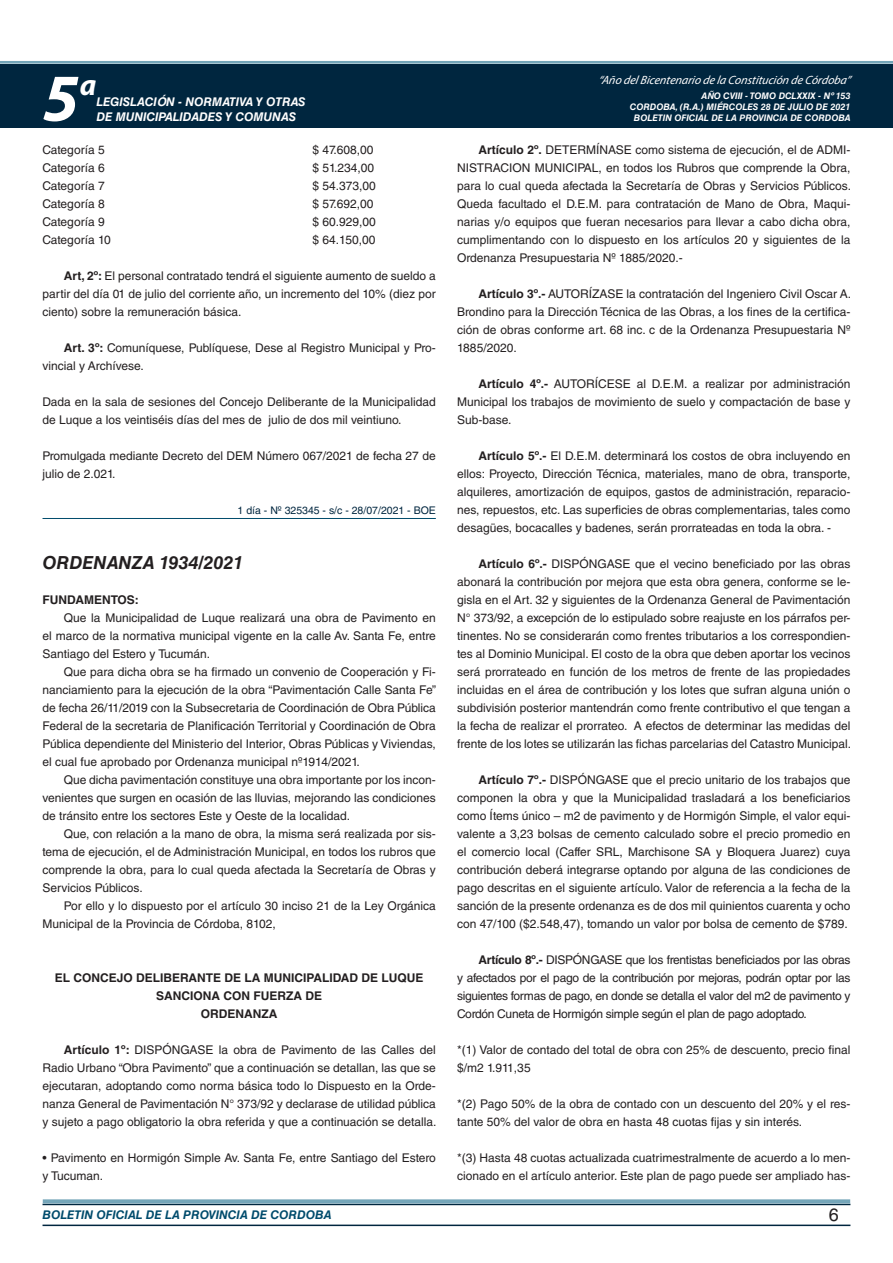
<style>
.page{position:relative;width:893px;height:1263px;background:#fff}
.page>*{position:absolute;margin:0;border:0;box-sizing:border-box;transform-origin:0 0}
.t1{font:italic 700 67.5px "Myriad Pro";color:#fff}
.t2{font:italic 700 30px "Myriad Pro";color:#fff}
.NOMBRE_DE_MINISTERIO{font:italic 700 18px "Helvetica LT Std";color:#231f20}
.t3{font:18px "Helvetica LT Std";color:#231f20}
.BASE{font:12px/18px "Helvetica LT Std";color:#231f20;text-align:justify}
.RESUELVE{font:700 12px "Helvetica LT Std";color:#231f20}
.t4{font:italic 700 12px "Helvetica LT Std";color:#fff}
.t5{font:italic 12px "Myriad Pro";color:#fff}
.t6{font:italic 700 12px "Helvetica LT Std";color:#004b6c}
.BASE-2{font:700 12px "Helvetica LT Std";color:#231f20}
.FECHA_DE_VENCIMIENTO{font:10.5px "Helvetica LT Std";color:#00263f}
.t7{font:italic 700 9px/10.8px "Helvetica LT Std";color:#fff;text-align:right}
.s1{font-weight:700}
</style>
<div class="page">
<div style="left:0;top:61px;width:893px;height:6px;background:#fff;opacity:.75"></div>
<div style="left:0;top:64px;width:893px;height:64px;background:#00263f"></div>
<hr style="left:43px;top:1224px;width:807px;height:2px;background:#00263f">
<div style="left:42px;top:1198px;width:809px;height:8px;background:#fff;opacity:.75"></div>
<hr style="left:43px;top:518px;width:393px;height:1px;background:#004b6c">
<h1 class="t1" style="left:43px;top:54px;width:38px">5</h1>
<h2 class="t2" style="left:80px;top:66px;width:18px">a</h2>
<p class="t4" style="left:96px;top:95px;width:211px">LEGISLACIÓN - NORMATIVA Y OTRAS</p>
<p class="t4" style="left:96px;top:109px;width:201px">DE MUNICIPALIDADES Y COMUNAS</p>
<p class="BASE" style="left:43px;top:141px;width:64px">Categoría 5</p>
<p class="BASE" style="left:313px;top:141px;width:63px">$ 47.608,00</p>
<p class="BASE" style="left:43px;top:159px;width:64px">Categoría 6</p>
<p class="BASE" style="left:313px;top:159px;width:63px">$ 51.234,00</p>
<p class="BASE" style="left:43px;top:177px;width:64px">Categoría 7</p>
<p class="BASE" style="left:313px;top:177px;width:65px">$ 54.373,00</p>
<p class="BASE" style="left:43px;top:195px;width:64px">Categoría 8</p>
<p class="BASE" style="left:313px;top:195px;width:63px">$ 57.692,00</p>
<p class="BASE" style="left:43px;top:213px;width:64px">Categoría 9</p>
<p class="BASE" style="left:313px;top:213px;width:65px">$ 60.929,00</p>
<p class="BASE" style="left:43px;top:231px;width:70px">Categoría 10</p>
<p class="BASE" style="left:313px;top:231px;width:64px">$ 64.150,00</p>
<p class="BASE" style="left:43px;top:267px;width:395px;text-indent:21px"><span class="s1">Art, 2º:</span> El personal contratado tendrá el siguiente aumento de sueldo a partir del día 01 de julio del corriente año, un incremento del 10% (diez por ciento) sobre la remuneración básica.</p>
<p class="BASE" style="left:43px;top:339px;width:395px;text-indent:21px"><span class="s1">Art. 3º:</span> Comuníquese, Publíquese, Dese al Registro Municipal y Pro&shy;vincial y Archívese.</p>
<p class="BASE" style="left:43px;top:393px;width:395px">Dada en la sala de sesiones del Concejo Deliberante de la Municipalidad de Luque a los veintiséis días del mes de julio de dos mil veintiuno.</p>
<p class="BASE" style="left:43px;top:447px;width:395px">Promulgada mediante Decreto del DEM Número 067/2021 de fecha 27 de julio de 2.021.</p>
<p class="FECHA_DE_VENCIMIENTO" style="left:238px;top:504px;width:200px">1 día - Nº 325345 - s/c - 28/07/2021 - BOE</p>
<p class="NOMBRE_DE_MINISTERIO" style="left:43px;top:552px;width:203px">ORDENANZA 1934/2021</p>
<p class="BASE-2" style="left:43px;top:592px;width:98px">FUNDAMENTOS:</p>
<p class="BASE" style="left:43px;top:609px;width:395px;text-indent:21px">Que la Municipalidad de Luque realizará una obra de Pavimento en el marco de la normativa municipal vigente en la calle Av. Santa Fe, entre Santiago del Estero y Tucumán.</p>
<p class="BASE" style="left:43px;top:663px;width:395px;text-indent:21px">Que para dicha obra se ha firmado un convenio de Cooperación y Fi&shy;nanciamiento para la ejecución de la obra “Pavimentación Calle Santa Fe” de fecha 26/11/2019 con la Subsecretaria de Coordinación de Obra Pública Federal de la secretaria de Planificación Territorial y Coordinación de Obra Pública dependiente del Ministerio del Interior, Obras Públicas y Viviendas, el cual fue aprobado por Ordenanza municipal nº1914/2021.</p>
<p class="BASE" style="left:43px;top:771px;width:395px;text-indent:21px">Que dicha pavimentación constituye una obra importante por los incon&shy;venientes que surgen en ocasión de las lluvias, mejorando las condiciones de tránsito entre los sectores Este y Oeste de la localidad.</p>
<p class="BASE" style="left:43px;top:825px;width:395px;text-indent:21px">Que, con relación a la mano de obra, la misma será realizada por sis&shy;tema de ejecución, el de Administración Municipal, en todos los rubros que comprende la obra, para lo cual queda afectada la Secretaría de Obras y Servicios Públicos.</p>
<p class="BASE" style="left:43px;top:897px;width:395px;text-indent:21px">Por ello y lo dispuesto por el artículo 30 inciso 21 de la Ley Orgánica<br>Municipal de la Provincia de Córdoba, 8102,</p>
<p class="RESUELVE" style="left:55px;top:970px;width:370px">EL CONCEJO DELIBERANTE DE LA MUNICIPALIDAD DE LUQUE</p>
<p class="RESUELVE" style="left:156px;top:988px;width:167px">SANCIONA CON FUERZA DE</p>
<p class="RESUELVE" style="left:201px;top:1006px;width:78px">ORDENANZA</p>
<p class="BASE" style="left:43px;top:1041px;width:395px;text-indent:21px"><span class="s1">Artículo 1º:</span> DISPÓNGASE la obra de Pavimento de las Calles del Radio Urbano “Obra Pavimento” que a continuación se detallan, las que se ejecutaran, adoptando como norma básica todo lo Dispuesto en la Orde&shy;nanza General de Pavimentación N° 373/92 y declarase de utilidad pública y sujeto a pago obligatorio la obra referida y que a continuación se detalla.</p>
<p class="BASE" style="left:43px;top:1149px;width:395px">• Pavimento en Hormigón Simple Av. Santa Fe, entre Santiago del Estero y Tucuman.</p>
<p class="t5" style="left:598px;top:72px;width:254px">“Año delBicentenario de la Constitución de Córdoba”</p>
<p class="t7" style="left:630px;top:91px;width:222px">AÑO CVIII - TOMO DCLXXIX - Nº 153<br>CORDOBA, (R.A.) MIÉRCOLES 28 DE JULIO DE 2021<br>BOLETIN OFICIAL DE LA PROVINCIA DE CORDOBA</p>
<p class="BASE" style="left:457px;top:141px;width:395px;text-indent:21px"><span class="s1">Artículo 2º.</span> DETERMÍNASE como sistema de ejecución, el de ADMI-NISTRACION MUNICIPAL, en todos los Rubros que comprende la Obra, para lo cual queda afectada la Secretaría de Obras y Servicios Públicos.<br>Queda facultado el D.E.M. para contratación de Mano de Obra, Maqui&shy;narias y/o equipos que fueran necesarios para llevar a cabo dicha obra, cumplimentando con lo dispuesto en los artículos 20 y siguientes de la Ordenanza Presupuestaria Nº 1885/2020.-</p>
<p class="BASE" style="left:457px;top:285px;width:396px;text-indent:21px"><span class="s1">Artículo 3º.-</span> AUTORÍZASE la contratación del Ingeniero Civil Oscar A.<br>Brondino para la Dirección Técnica de las Obras, a los fines de la certifica&shy;ción de obras conforme art. 68 inc. c de la Ordenanza Presupuestaria Nº 1885/2020.</p>
<p class="BASE" style="left:457px;top:375px;width:395px;text-indent:21px"><span class="s1">Artículo 4º.-</span> AUTORÍCESE al D.E.M. a realizar por administración Municipal los trabajos de movimiento de suelo y compactación de base y Sub-base.</p>
<p class="BASE" style="left:457px;top:447px;width:395px;text-indent:21px"><span class="s1">Artículo 5º.-</span> El D.E.M. determinará los costos de obra incluyendo en ellos: Proyecto, Dirección Técnica, materiales, mano de obra, transporte, alquileres, amortización de equipos, gastos de administración, reparacio&shy;nes, repuestos, etc. Las superficies de obras complementarias, tales como desagües, bocacalles y badenes, serán prorrateadas en toda la obra. -</p>
<p class="BASE" style="left:457px;top:555px;width:395px;text-indent:21px"><span class="s1">Artículo 6º.-</span> DISPÓNGASE que el vecino beneficiado por las obras abonará la contribución por mejora que esta obra genera, conforme se le&shy;gisla en el Art. 32 y siguientes de la Ordenanza General de Pavimentación N° 373/92, a excepción de lo estipulado sobre reajuste en los párrafos per&shy;tinentes. No se considerarán como frentes tributarios a los correspondien&shy;tes al Dominio Municipal. El costo de la obra que deben aportar los vecinos será prorrateado en función de los metros de frente de las propiedades incluidas en el área de contribución y los lotes que sufran alguna unión o subdivisión posterior mantendrán como frente contributivo el que tengan a la fecha de realizar el prorrateo. A efectos de determinar las medidas del frente de los lotes se utilizarán las fichas parcelarias del Catastro Municipal.</p>
<p class="BASE" style="left:457px;top:771px;width:395px;text-indent:21px"><span class="s1">Artículo 7º.-</span> DISPÓNGASE que el precio unitario de los trabajos que componen la obra y que la Municipalidad trasladará a los beneficiarios como Ítems único – m2 de pavimento y de Hormigón Simple, el valor equi&shy;valente a 3,23 bolsas de cemento calculado sobre el precio promedio en el comercio local (Caffer SRL, Marchisone SA y Bloquera Juarez) cuya contribución deberá integrarse optando por alguna de las condiciones de pago descritas en el siguiente artículo. Valor de referencia a la fecha de la sanción de la presente ordenanza es de dos mil quinientos cuarenta y ocho con 47/100 ($2.548,47), tomando un valor por bolsa de cemento de $789.</p>
<p class="BASE" style="left:457px;top:951px;width:395px;text-indent:21px"><span class="s1">Artículo 8º.-</span> DISPÓNGASE que los frentistas beneficiados por las obras y afectados por el pago de la contribución por mejoras, podrán optar por las siguientes formas de pago, en donde se detalla el valor del m2 de pavimento y Cordón Cuneta de Hormigón simple según el plan de pago adoptado.</p>
<p class="BASE" style="left:457px;top:1041px;width:395px">*(1) Valor de contado del total de obra con 25% de descuento, precio final $/m2 1.911,35</p>
<p class="BASE" style="left:457px;top:1095px;width:395px">*(2) Pago 50% de la obra de contado con un descuento del 20% y el res&shy;tante 50% del valor de obra en hasta 48 cuotas fijas y sin interés.</p>
<p class="BASE" style="left:457px;top:1149px;width:395px">*(3) Hasta 48 cuotas actualizada cuatrimestralmente de acuerdo a lo men&shy;cionado en el artículo anterior. Este plan de pago puede ser ampliado has-</p>
<p class="t6" style="left:43px;top:1208px;width:290px">BOLETIN OFICIAL DE LA PROVINCIA DE CORDOBA</p>
<h3 class="t3" style="left:829px;top:1204px;width:12px">6</h3>
</div>
